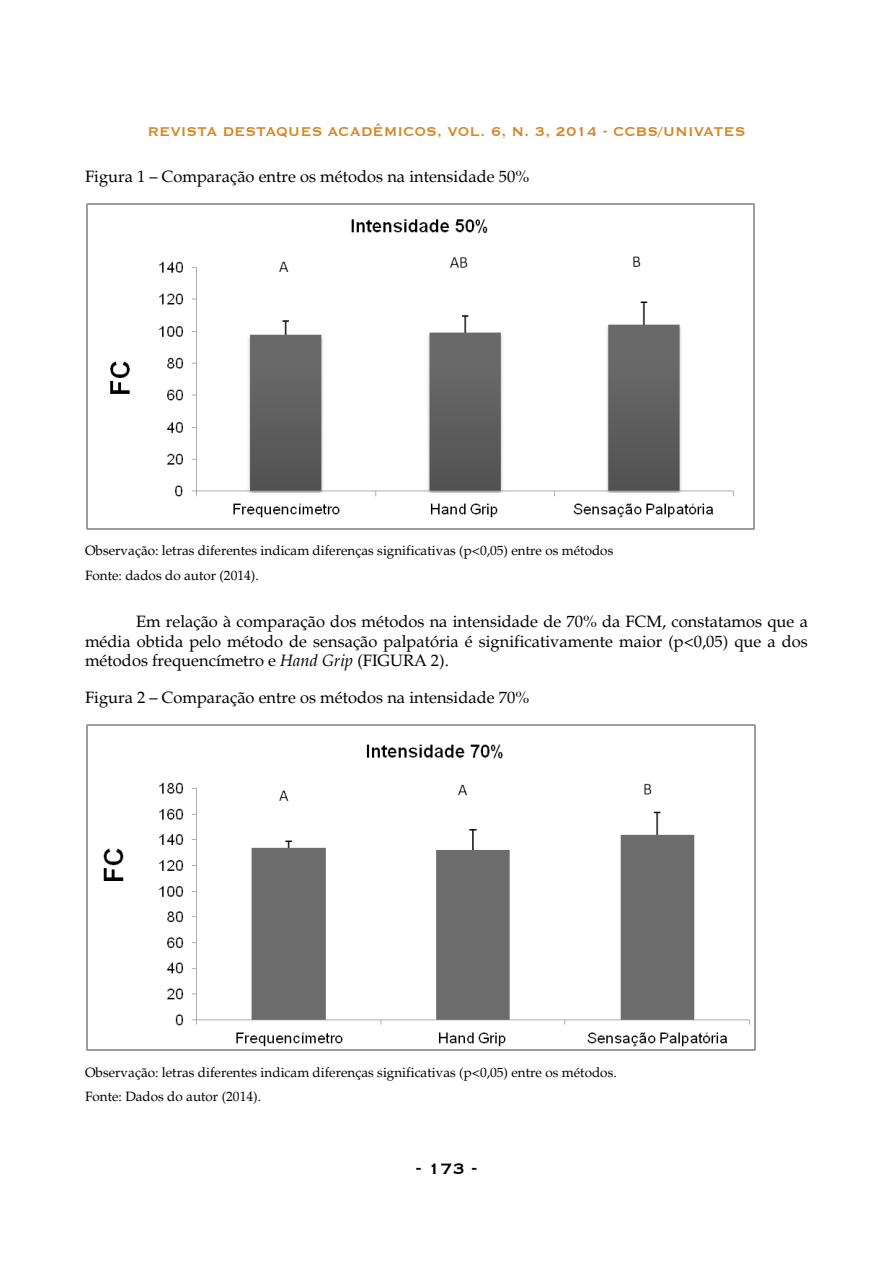
<style>
.page{position:relative;width:893px;height:1263px;background:#fff}
.page>*{position:absolute;margin:0;border:0;box-sizing:border-box;transform-origin:0 0}
.t1{font:700 19.5px "Copperplate Gothic BT";color:#000}
.t2{font:16.5px/19.8px "Palatino";color:#000;text-align:justify}
.t3{font:700 16.5px "Copperplate Gothic BT";color:#d78523}
.t4{font:13.5px/24.8px "Palatino";color:#000}
.s1{font-style:italic}
</style>
<div class="page">
<img style="left:86px;top:203px;width:669px;height:327px">
<img style="left:86px;top:724px;width:670px;height:327px">
<p class="t3" style="left:147px;top:122px;width:599px">REVISTA DESTAQUES ACADÊMICOS, VOL. 6, N. 3, 2014 - CCBS/UNIVATES</p>
<p class="t2" style="left:85px;top:167px;width:446px">Figura 1 – Comparação entre os métodos na intensidade 50%</p>
<p class="t4" style="left:85px;top:539px;width:530px">Observação: letras diferentes indicam diferenças significativas (p&lt;0,05) entre os métodos<br>Fonte: dados do autor (2014).</p>
<p class="t2" style="left:85px;top:611px;width:724px;text-indent:51px">Em relação à comparação dos métodos na intensidade de 70% da FCM, constatamos que a média obtida pelo método de sensação palpatória é significativamente maior (p&lt;0,05) que a dos métodos frequencímetro e <span class="s1">Hand Grip</span> (FIGURA 2).</p>
<p class="t2" style="left:85px;top:688px;width:446px">Figura 2 – Comparação entre os métodos na intensidade 70%</p>
<p class="t4" style="left:85px;top:1060px;width:533px">Observação: letras diferentes indicam diferenças significativas (p&lt;0,05) entre os métodos.<br>Fonte: Dados do autor (2014).</p>
<p class="t1" style="left:415px;top:1158px;width:64px">- 173 -</p>
</div>
